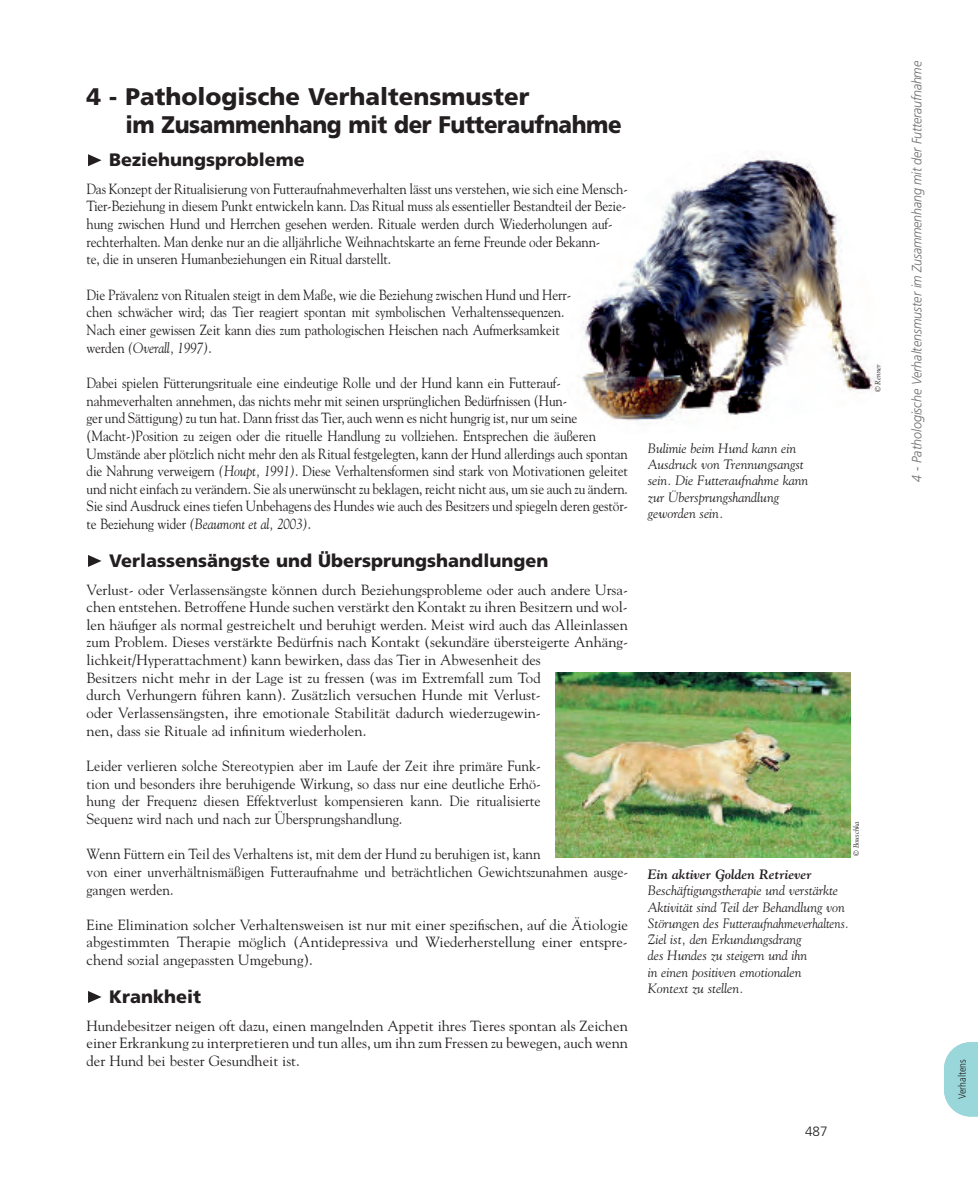
<style>
.page{position:relative;width:978px;height:1191px;background:#fff}
.page>*{position:absolute;margin:0;border:0;box-sizing:border-box;transform-origin:0 0}
.t1{font:900 24px/28.8px "Frutiger";letter-spacing:-.02em;color:#231f20}
.t2{font:900 18px "Frutiger";color:#231f20}
.t3{font:14.7px/17.7px "Goudy";letter-spacing:-.01em;color:#231f20;scale:.9 1}
.t4{font:14.7px/17.7px "Goudy";letter-spacing:-.01em;color:#231f20;text-align:justify}
.t5{font:14.7px/17.7px "Goudy";letter-spacing:-.01em;color:#231f20;text-align:justify;scale:.95 1}
.t6{font:14.7px/17.7px "Goudy";letter-spacing:-.01em;color:#231f20;scale:.93 1}
.t7{font:italic 13.5px/16.2px "Goudy";color:#231f20}
.t8{font:italic 300 13.5px "Frutiger";letter-spacing:-.015em;color:#6c6d70;scale:.93 1}
.t9{font:italic 700 13.5px "Goudy";color:#231f20}
.t10{font:300 13.5px "Frutiger";color:#231f20}
.t11{font:300 condensed 10.5px "Frutiger";color:#231f20}
.t12{font:italic 7.5px "Goudy";color:#231f20}
.s1{font-style:italic}
</style>
<div class="page">
<svg style="left:944px;top:1042px;width:34px;height:74px;background:#a4dbdf"></svg>
<svg style="left:88px;top:991px;width:14px;height:12px"></svg>
<svg style="left:88px;top:555px;width:14px;height:12px"></svg>
<svg style="left:88px;top:154px;width:14px;height:12px"></svg>
<img style="left:578px;top:156px;width:300px;height:265px">
<img style="left:556px;top:673px;width:294px;height:184px">
<h1 class="t1" style="left:125px;top:84px;width:498px;text-indent:-39px">4 - Pathologische Verhaltensmuster<br>im Zusammenhang mit der Futteraufnahme</h1>
<p class="t2" style="left:109px;top:153px;width:197px">Beziehungsprobleme</p>
<p class="t3" style="left:87px;top:180px;width:603px">Das Konzept der Ritualisierung von Futteraufnahmeverhalten lässt uns verstehen, wie sich eine Mensch-Tier-Beziehung in diesem Punkt entwickeln kann. Das Ritual muss als essentieller Bestandteil der Bezie&shy;hung zwischen Hund und Herrchen gesehen werden. Rituale werden durch Wiederholungen auf&shy;rechterhalten. Man denke nur an die alljährliche Weihnachtskarte an ferne Freunde oder Bekann-<br>te, die in unseren Humanbeziehungen ein Ritual darstellt.</p>
<p class="t3" style="left:87px;top:286px;width:540px">Die Prävalenz von Ritualen steigt in dem Maße, wie die Beziehung zwischen Hund und Herr&shy;chen schwächer wird; das Tier reagiert spontan mit symbolischen Verhaltenssequenzen.<br>Nach einer gewissen Zeit kann dies zum pathologischen Heischen nach Aufmerksamkeit werden <span class="s1">(Overall, 1997)</span>.</p>
<p class="t3" style="left:87px;top:374px;width:603px">Dabei spielen Fütterungsrituale eine eindeutige Rolle und der Hund kann ein Futterauf&shy;nahmeverhalten annehmen, das nichts mehr mit seinen ursprünglichen Bedürfnissen (Hun-<br>ger und Sättigung) zu tun hat. Dann frisst das Tier, auch wenn es nicht hungrig ist, nur um seine (Macht-)Position zu zeigen oder die rituelle Handlung zu vollziehen. Entsprechen die äußeren Umstände aber plötzlich nicht mehr den als Ritual festgelegten, kann der Hund allerdings auch spontan die Nahrung verweigern <span class="s1">(Houpt, 1991)</span>. Diese Verhaltensformen sind stark von Motivationen geleitet und nicht einfach zu verändern. Sie als unerwünscht zu beklagen, reicht nicht aus, um sie auch zu ändern.<br>Sie sind Ausdruck eines tiefen Unbehagens des Hundes wie auch des Besitzers und spiegeln deren gestör&shy;te Beziehung wider <span class="s1">(Beaumont et al, 2003)</span>.</p>
<p class="t2" style="left:109px;top:553px;width:441px">Verlassensängste und Übersprungshandlungen</p>
<p class="t4" style="left:87px;top:580px;width:543px;text-align:left">Verlust- oder Verlassensängste können durch Beziehungsprobleme oder auch andere Ursa&shy;chen entstehen. Betroffene Hunde suchen verstärkt den Kontakt zu ihren Besitzern und wol&shy;len häufiger als normal gestreichelt und beruhigt werden. Meist wird auch das Alleinlassen zum Problem. Dieses verstärkte Bedürfnis nach Kontakt (sekundäre übersteigerte Anhäng&shy;lichkeit/Hyperattachment) kann bewirken, dass das Tier in Abwesenheit des<br>Besitzers nicht mehr in der Lage ist zu fressen (was im Extremfall zum Tod<br>durch Verhungern führen kann). Zusätzlich versuchen Hunde mit Verlust-<br>oder Verlassensängsten, ihre emotionale Stabilität dadurch wiederzugewin-<br>nen, dass sie Rituale ad infinitum wiederholen.</p>
<p class="t5" style="left:87px;top:757px;width:480px">Leider verlieren solche Stereotypien aber im Laufe der Zeit ihre primäre Funk&shy;tion und besonders ihre beruhigende Wirkung, so dass nur eine deutliche Erhö&shy;hung der Frequenz diesen Effektverlust kompensieren kann. Die ritualisierte Sequenz wird nach und nach zur Übersprungshandlung.</p>
<p class="t6" style="left:87px;top:845px;width:584px">Wenn Füttern ein Teil des Verhaltens ist, mit dem der Hund zu beruhigen ist, kann<br>von einer unverhältnismäßigen Futteraufnahme und beträchtlichen Gewichtszunahmen ausge&shy;gangen werden.</p>
<p class="t4" style="left:87px;top:916px;width:543px">Eine Elimination solcher Verhaltensweisen ist nur mit einer spezifischen, auf die Ätiologie abgestimmten Therapie möglich (Antidepressiva und Wiederherstellung einer entspre&shy;chend sozial angepassten Umgebung).</p>
<p class="t2" style="left:109px;top:989px;width:93px">Krankheit</p>
<p class="t4" style="left:87px;top:1016px;width:543px">Hundebesitzer neigen oft dazu, einen mangelnden Appetit ihres Tieres spontan als Zeichen einer Erkrankung zu interpretieren und tun alles, um ihn zum Fressen zu bewegen, auch wenn der Hund bei bester Gesundheit ist.</p>
<p class="t7" style="left:648px;top:440px;width:162px">Bulimie beim Hund kann ein<br>Ausdruck von Trennungsangst sein. Die Futteraufnahme kann zur Übersprungshandlung geworden sein.</p>
<p class="t12" style="left:874px;top:392px;width:30px;rotate:-90deg">© Renner</p>
<p class="t12" style="left:852px;top:856px;width:36px;rotate:-90deg">© Bouschka</p>
<p class="t9" style="left:648px;top:866px;width:165px">Ein aktiver Golden Retriever</p>
<p class="t7" style="left:648px;top:882px;width:203px">Beschäftigungstherapie und verstärkte Aktivität sind Teil der Behandlung von Störungen des Futteraufnahmeverhaltens.<br>Ziel ist, den Erkundungsdrang<br>des Hundes zu steigern und ihn<br>in einen positiven emotionalen<br>Kontext zu stellen.</p>
<p class="t10" style="left:805px;top:1126px;width:24px">487</p>
<p class="t8" style="left:911px;top:481px;width:454px;rotate:-90deg">4 - Pathologische Verhaltensmuster im Zusammenhang mit der Futteraufnahme</p>
<p class="t11" style="left:958px;top:1099px;width:42px;rotate:-90deg">Verhaltens</p>
</div>
